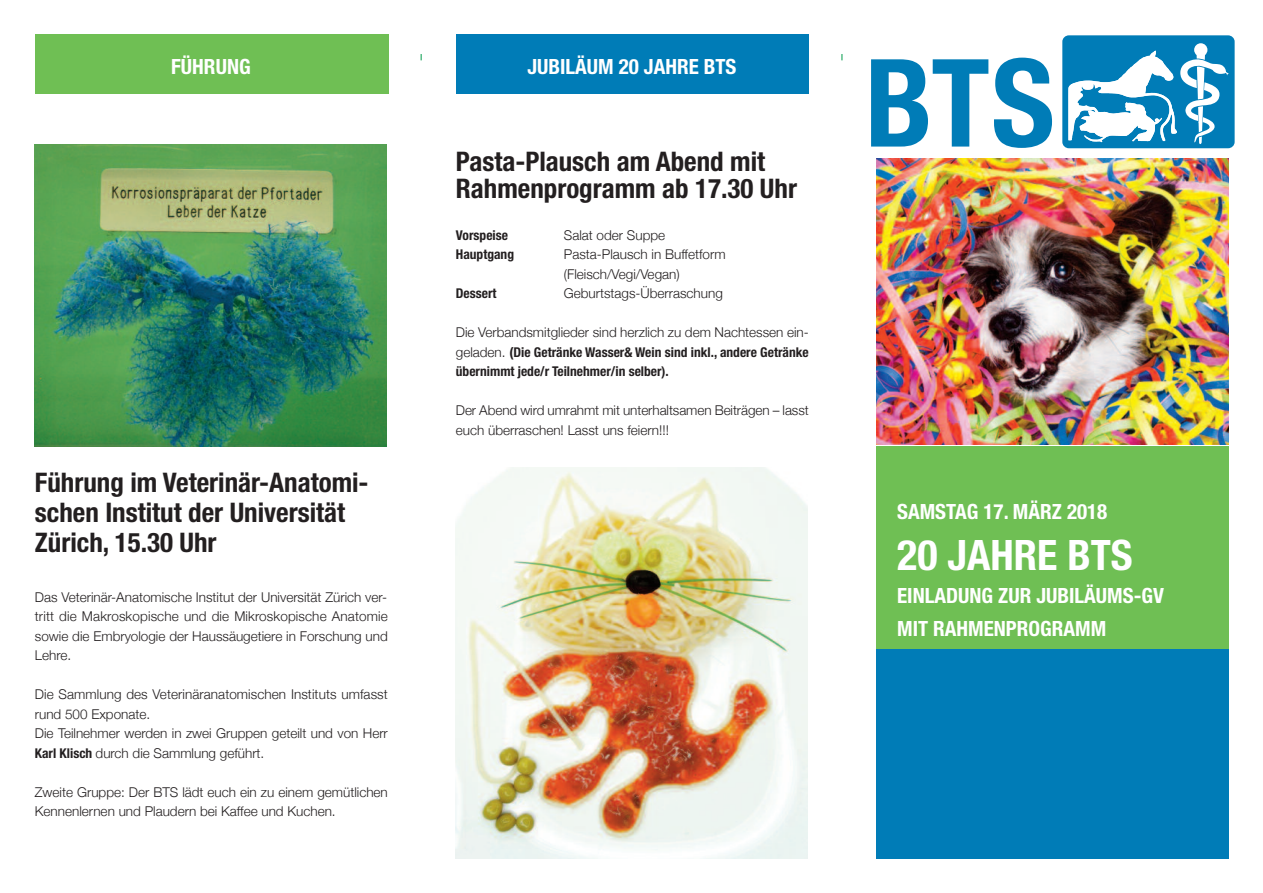
<style>
.page{position:relative;width:1263px;height:893px;background:#fff}
.page>*{position:absolute;margin:0;border:0;box-sizing:border-box;transform-origin:0 0}
.t1{font:700 condensed 42px "Helvetica Neue";color:#fff}
.t2{font:700 condensed 27px/30px "Helvetica Neue";color:#231f20}
.t3{font:700 condensed 21px/33px "Helvetica Neue";color:#fff}
.t4{font:300 13.5px/19.5px "Helvetica Neue";color:#231f20}
.t5{font:700 condensed 13.5px/19.5px "Helvetica Neue";color:#231f20;text-align:justify}
.s1{font-weight:700;font-stretch:condensed}
.s2{font-weight:300;font-stretch:normal}
.s3{font-stretch:normal}
</style>
<div class="page">
<img style="left:876px;top:159px;width:353px;height:286px">
<div style="left:876px;top:649px;width:353px;height:210px;background:#007cb7"></div>
<div style="left:876px;top:446px;width:353px;height:203px;background:#6fbf54"></div>
<div style="left:1062px;top:35px;width:172px;height:113px;background:#007cb7;border-radius:6px"></div>
<svg style="left:871px;top:59px;width:117px;height:88px"></svg>
<svg style="left:994px;top:58px;width:58px;height:90px"></svg>
<svg style="left:1068px;top:43px;width:161px;height:101px"></svg>
<div style="left:35px;top:34px;width:354px;height:60px;background:#6fbf54"></div>
<img style="left:34px;top:145px;width:353px;height:302px">
<img style="left:455px;top:468px;width:353px;height:391px">
<div style="left:456px;top:34px;width:353px;height:60px;background:#007cb7"></div>
<h3 class="t3" style="left:171px;top:49px;width:81px">FÜHRUNG</h3>
<h2 class="t2" style="left:35px;top:466px;width:335px">Führung im Veterinär-Anatomi&shy;schen Institut der Universität<br>Zürich, 15.30 Uhr</h2>
<p class="t4" style="left:35px;top:587px;width:354px;text-align:justify">Das Veterinär-Anatomische Institut der Universität Zürich ver&shy;tritt die Makroskopische und die Mikroskopische Anatomie sowie die Embryologie der Haussäugetiere in Forschung und Lehre.</p>
<p class="t4" style="left:35px;top:685px;width:354px">Die Sammlung des Veterinäranatomischen Instituts umfasst rund 500 Exponate.<br>Die Teilnehmer werden in zwei Gruppen geteilt und von Herr <span class="s1">Karl Klisch</span> durch die Sammlung geführt.</p>
<p class="t4" style="left:35px;top:782px;width:354px">Zweite Gruppe: Der BTS lädt euch ein zu einem gemütlichen<br>Kennenlernen und Plaudern bei Kaffee und Kuchen.</p>
<h3 class="t3" style="left:527px;top:49px;width:211px">JUBILÄUM 20 JAHRE BTS</h3>
<h2 class="t2" style="left:456px;top:146px;width:343px;line-height:27px">Pasta-Plausch am Abend mit<br>Rahmenprogramm ab 17.30 Uhr</h2>
<p class="t5" style="left:456px;top:224px;width:54px">Vorspeise</p>
<p class="t4" style="left:564px;top:225px;width:103px">Salat oder Suppe</p>
<p class="t5" style="left:456px;top:244px;width:60px">Hauptgang</p>
<p class="t4" style="left:564px;top:244px;width:163px">Pasta-Plausch in Buffetform (Fleisch/Vegi/Vegan)</p>
<p class="t5" style="left:456px;top:283px;width:42px">Dessert</p>
<p class="t4" style="left:564px;top:283px;width:161px">Geburtstags-Überraschung</p>
<p class="t5" style="left:456px;top:322px;width:354px"><span class="s2">Die Verbandsmitglieder sind herzlich zu dem Nachtessen ein&shy;geladen.</span> <span class="s3">(</span>Die Getränke Wasser&amp; Wein sind inkl., andere Getränke übernimmt jede/r Teilnehmer/in selber).</p>
<p class="t4" style="left:456px;top:400px;width:354px">Der Abend wird umrahmt mit unterhaltsamen Beiträgen – lasst euch überraschen! Lasst uns feiern!!!</p>
<h3 class="t3" style="left:897px;top:493px;width:212px">SAMSTAG 17. MÄRZ 2018</h3>
<h1 class="t1" style="left:897px;top:520px;width:237px">20 JAHRE BTS</h1>
<h3 class="t3" style="left:897px;top:577px;width:268px">EINLADUNG ZUR JUBILÄUMS-GV<br>MIT RAHMENPROGRAMM</h3>
</div>
